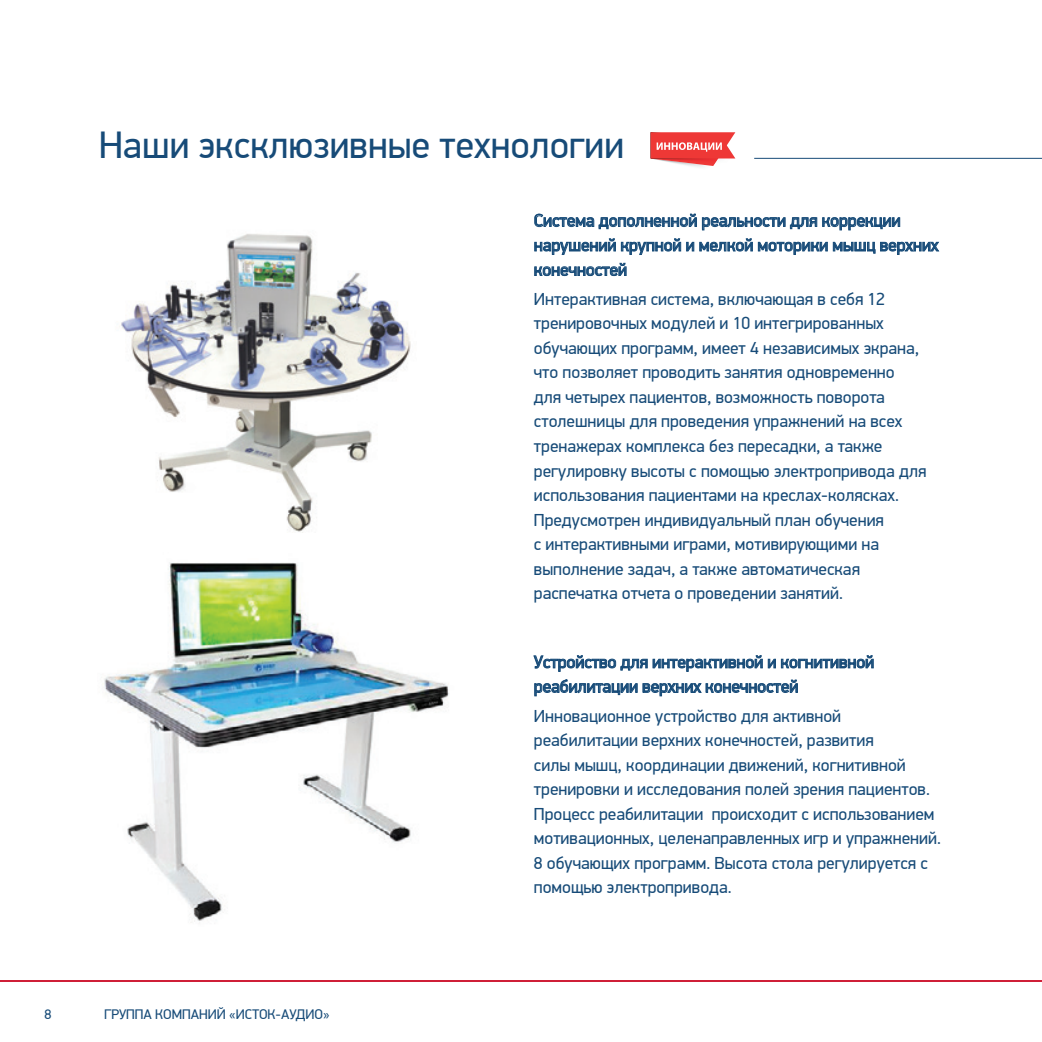
<style>
.page{position:relative;width:1042px;height:1042px;background:#fff}
.page>*{position:absolute;margin:0;border:0;box-sizing:border-box;transform-origin:0 0}
.t1{font:38.5px "PF Din Display Pro";color:#174b78}
.t2{font:17.5px/24.5px "PF Din Display Pro";color:#174b78}
.t3{font:14px "PF Din Display Pro";color:#174b78}
</style>
<div class="page">
<hr style="left:0;top:979px;width:1042px;height:2px;background:#cf1f37">
<hr style="left:754px;top:158px;width:288px;height:1px;background:#174b78">
<svg style="left:534px;top:214px;width:405px;height:41px"></svg>
<svg style="left:534px;top:263px;width:92px;height:13px"></svg>
<svg style="left:533px;top:655px;width:340px;height:41px"></svg>
<img style="left:104px;top:532px;width:345px;height:391px">
<svg style="left:650px;top:132px;width:85px;height:34px"></svg>
<img style="left:119px;top:234px;width:292px;height:298px">
<h1 class="t1" style="left:99px;top:122px;width:526px">наши эксклюзивные технологии</h1>
<p class="t2" style="left:534px;top:208px;width:406px">система дополненной реальности для коррекции нарушений крупной и мелкой моторики мышц верхних конечностей</p>
<p class="t2" style="left:534px;top:287px;width:394px">интерактивная система, включающая в себя 12 тренировочных модулей и 10 интегрированных обучающих программ, имеет 4 независимых экрана, что позволяет проводить занятия одновременно<br>для четырех пациентов, возможность поворота столешницы для проведения упражнений на всех тренажерах комплекса без пересадки, а также регулировку высоты с помощью электропривода для использования пациентами на креслах-колясках. предусмотрен индивидуальный план обучения<br>с интерактивными играми, мотивирующими на выполнение задач, а также автоматическая распечатка отчета о проведении занятий.</p>
<p class="t3" style="left:45px;top:1005px;width:8px">8</p>
<p class="t3" style="left:104px;top:1005px;width:227px">группа компаний «исток-аудио»</p>
<p class="t2" style="left:534px;top:650px;width:342px">устройство для интерактивной и когнитивной реабилитации верхних конечностей</p>
<p class="t2" style="left:534px;top:704px;width:408px">инновационное устройство для активной реабилитации верхних конечностей, развития<br>силы мышц, координации движений, когнитивной тренировки и исследования полей зрения пациентов. процесс реабилитации происходит с использованием мотивационных, целенаправленных игр и упражнений.<br>8 обучающих программ. Высота стола регулируется с помощью электропривода.</p>
</div>
